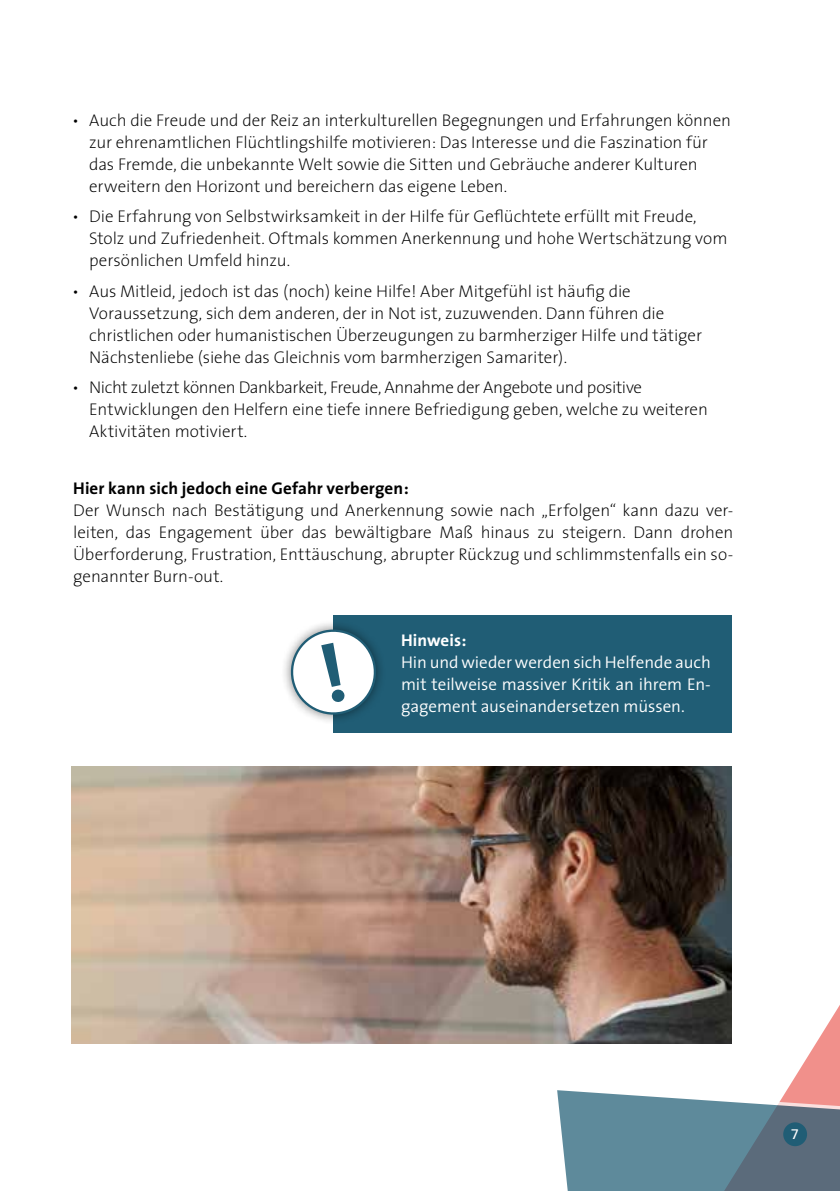
<style>
.page{position:relative;width:840px;height:1191px;background:#fff}
.page>*{position:absolute;margin:0;border:0;box-sizing:border-box;transform-origin:0 0}
.t1{font:200 17px/22px "The Sans";letter-spacing:-.005em;color:#000}
.t2{font:300 17px/22px "The Sans";letter-spacing:-.005em;color:#fff}
.t3{font:700 17px "The Sans";letter-spacing:.01em;color:#000}
.t4{font:700 17px "The Sans";letter-spacing:.005em;color:#fff}
.t5{font:14px "Univers LT Pro 55 Roman";color:#fff}
</style>
<div class="page">
<div style="left:333px;top:615px;width:398px;height:118px;background:#205d75"></div>
<img style="left:71px;top:766px;width:659px;height:277px">
<svg style="left:617px;top:968px;width:222px;height:116px"></svg>
<svg style="left:557px;top:1084px;width:282px;height:107px;background:#77929f"></svg>
<div style="left:280px;top:619px;width:106px;height:106px;background:#000;opacity:.5"></div>
<div style="left:782px;top:1122px;width:24px;height:24px;background:#205d75;border-radius:50%"></div>
<svg style="left:288px;top:627px;width:90px;height:90px"></svg>
<p class="t1" style="left:89px;top:109px;width:643px;text-indent:-17px">• Auch die Freude und der Reiz an interkulturellen Begegnungen und Erfahrungen können zur ehrenamtlichen Flüchtlingshilfe motivieren: Das Interesse und die Faszination für das Fremde, die unbekannte Welt sowie die Sitten und Gebräuche anderer Kulturen erweitern den Horizont und bereichern das eigene Leben.</p>
<p class="t1" style="left:89px;top:205px;width:639px;text-indent:-17px">• Die Erfahrung von Selbstwirksamkeit in der Hilfe für Geflüchtete erfüllt mit Freude,<br>Stolz und Zufriedenheit. Oftmals kommen Anerkennung und hohe Wertschätzung vom persönlichen Umfeld hinzu.</p>
<p class="t1" style="left:89px;top:280px;width:614px;text-indent:-17px">• Aus Mitleid, jedoch ist das (noch) keine Hilfe! Aber Mitgefühl ist häufig die Voraussetzung, sich dem anderen, der in Not ist, zuzuwenden. Dann führen die christlichen oder humanistischen Überzeugungen zu barmherziger Hilfe und tätiger Nächstenliebe (siehe das Gleichnis vom barmherzigen Samariter).</p>
<p class="t1" style="left:89px;top:376px;width:620px;text-indent:-17px">• Nicht zuletzt können Dankbarkeit, Freude, Annahme der Angebote und positive<br>Entwicklungen den Helfern eine tiefe innere Befriedigung geben, welche zu weiteren<br>Aktivitäten motiviert.</p>
<p class="t3" style="left:73px;top:473px;width:337px">Hier kann sich jedoch eine Gefahr verbergen:</p>
<p class="t1" style="left:73px;top:498px;width:661px;text-align:justify">Der Wunsch nach Bestätigung und Anerkennung sowie nach „Erfolgen“ kann dazu ver&shy;leiten, das Engagement über das bewältigbare Maß hinaus zu steigern. Dann drohen Überforderung, Frustration, Enttäuschung, abrupter Rückzug und schlimmstenfalls ein so&shy;genannter Burn-out.</p>
<p class="t4" style="left:401px;top:626px;width:67px">Hinweis:</p>
<p class="t2" style="left:401px;top:651px;width:311px">Hin und wieder werden sich Helfende auch mit teilweise massiver Kritik an ihrem En-</p>
<p class="t2" style="left:401px;top:695px;width:285px">gagement auseinandersetzen müssen.</p>
<p class="t5" style="left:790px;top:1125px;width:9px">7</p>
</div>
